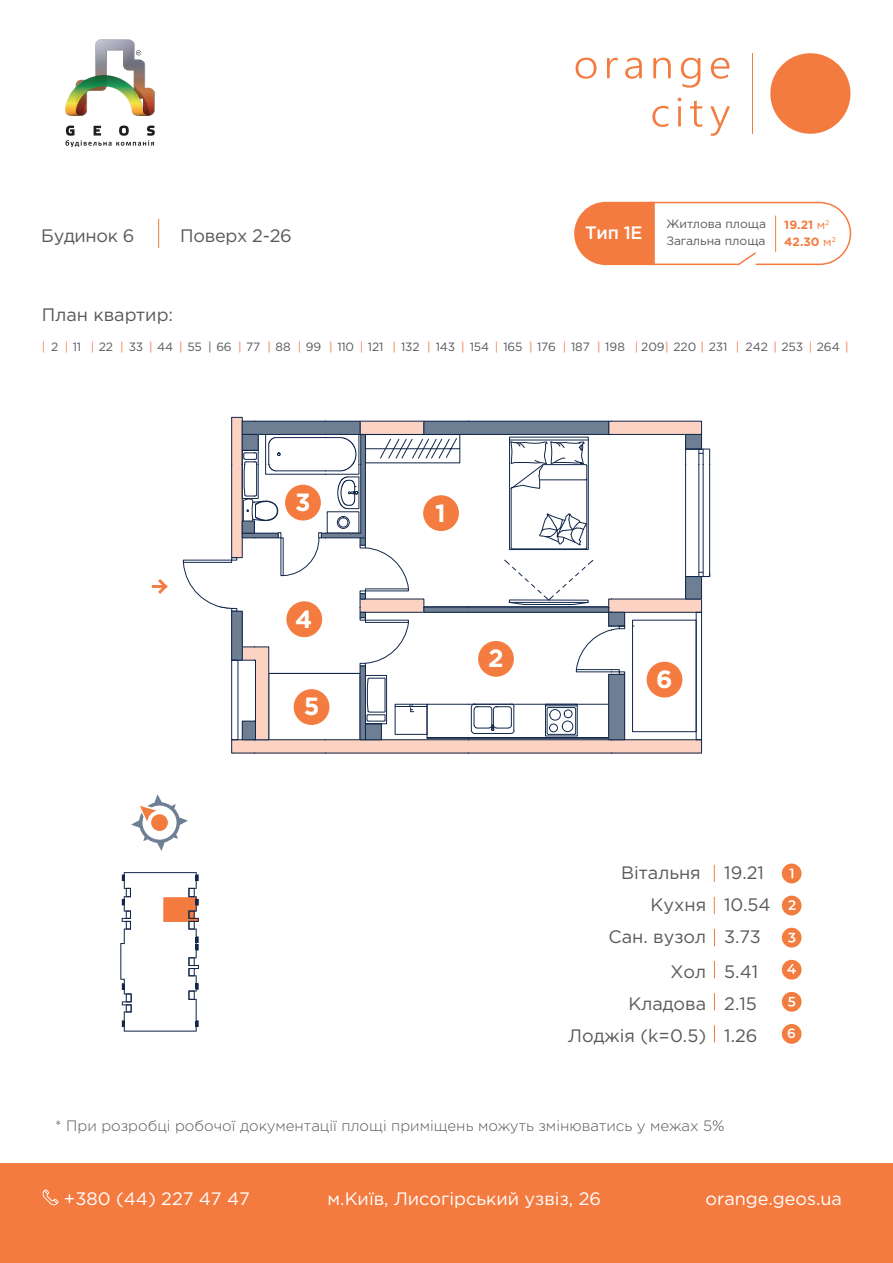
<style>
.page{position:relative;width:893px;height:1263px;background:#fff}
.page>*{position:absolute;margin:0;border:0;box-sizing:border-box;transform-origin:0 0}
.t1{font:700 24.9px "Gotham Pro";color:#fff}
.t2{font:18px/32px "Gotham Pro";color:#58595b;text-align:right}
.t3{font:18px "Gotham Pro";color:#fff}
.t4{font:18px "Gotham Pro";letter-spacing:-.015em;color:#57585a}
.t5{font:500 18px "Gotham Pro";color:#fff}
.t6{font:300 15px "Gotham Pro";color:#57585a}
.t7{font:500 13.5px "Gotham Pro";color:#fff}
.t8{font:12px "Gotham Pro";color:#57585a}
.t9{font:700 12px "Gotham Pro";color:#f47b40}
.s1{font-weight:400}
.s2{color:#f47b40}
</style>
<div class="page">
<div style="left:0;top:1164px;width:893px;height:99px;background:#f47b40"></div>
<svg style="left:158px;top:219px;width:1px;height:29px"></svg>
<svg style="left:770px;top:53px;width:81px;height:81px"></svg>
<svg style="left:576px;top:58px;width:20px;height:21px"></svg>
<svg style="left:607px;top:58px;width:11px;height:20px"></svg>
<svg style="left:625px;top:58px;width:17px;height:21px"></svg>
<svg style="left:653px;top:58px;width:18px;height:20px"></svg>
<svg style="left:681px;top:58px;width:19px;height:30px"></svg>
<svg style="left:711px;top:58px;width:18px;height:21px"></svg>
<svg style="left:652px;top:106px;width:16px;height:21px"></svg>
<svg style="left:678px;top:98px;width:3px;height:28px"></svg>
<svg style="left:690px;top:100px;width:12px;height:27px"></svg>
<svg style="left:710px;top:106px;width:20px;height:30px"></svg>
<hr style="left:752px;top:53px;width:1px;height:81px;background:#f47b40">
<svg style="left:43px;top:1189px;width:15px;height:16px"></svg>
<svg style="left:131px;top:794px;width:57px;height:57px"></svg>
<svg style="left:574px;top:201px;width:278px;height:65px"></svg>
<svg style="left:152px;top:579px;width:16px;height:15px"></svg>
<svg style="left:781px;top:863px;width:21px;height:21px"></svg>
<svg style="left:781px;top:959px;width:21px;height:21px"></svg>
<svg style="left:781px;top:927px;width:21px;height:21px"></svg>
<svg style="left:781px;top:895px;width:21px;height:21px"></svg>
<svg style="left:781px;top:991px;width:21px;height:21px"></svg>
<svg style="left:714px;top:929px;width:1px;height:17px"></svg>
<svg style="left:714px;top:961px;width:1px;height:17px"></svg>
<svg style="left:714px;top:993px;width:1px;height:17px"></svg>
<svg style="left:781px;top:1024px;width:21px;height:20px"></svg>
<svg style="left:714px;top:1025px;width:1px;height:17px"></svg>
<svg style="left:714px;top:897px;width:1px;height:17px"></svg>
<svg style="left:714px;top:865px;width:1px;height:17px"></svg>
<img style="left:65px;top:39px;width:90px;height:77px">
<svg style="left:66px;top:126px;width:89px;height:21px"></svg>
<svg style="left:120px;top:872px;width:79px;height:160px"></svg>
<div style="left:632px;top:620px;width:64px;height:112px;border:1px solid #bfbfbf"></div>
<hr style="left:427px;top:737px;width:182px;height:1px;background:#bfbfbf">
<svg style="left:471px;top:703px;width:44px;height:31px"></svg>
<svg style="left:547px;top:707px;width:29px;height:27px"></svg>
<hr style="left:545px;top:736px;width:32px;height:1px;background:#bfbfbf">
<div style="left:545px;top:704px;width:33px;height:32px;border:1px solid #bfbfbf"></div>
<hr style="left:545px;top:705px;width:32px;height:1px;background:#bfbfbf">
<div style="left:562px;top:721px;width:11px;height:11px;border:1px solid #bfbfbf;border-radius:50%"></div>
<div style="left:549px;top:709px;width:12px;height:11px;border:1px solid #bfbfbf;border-radius:50%"></div>
<div style="left:549px;top:724px;width:9px;height:8px;border:1px solid #bfbfbf;border-radius:50%"></div>
<div style="left:564px;top:709px;width:8px;height:9px;border:1px solid #bfbfbf;border-radius:50%"></div>
<div style="left:360px;top:421px;width:64px;height:14px;background:#fcd3c3;border:1px solid #bfbfbf"></div>
<div style="left:231px;top:417px;width:12px;height:141px;background:#fcd3c3;border:1px solid #bfbfbf"></div>
<div style="left:231px;top:739px;width:471px;height:14px;background:#fcd3c3;border:1px solid #bfbfbf"></div>
<div style="left:608px;top:599px;width:94px;height:14px;background:#fcd3c3;border:1px solid #bfbfbf"></div>
<div style="left:608px;top:421px;width:94px;height:14px;background:#fcd3c3;border:1px solid #bfbfbf"></div>
<div style="left:685px;top:434px;width:17px;height:15px;background:#6e7e93"></div>
<div style="left:685px;top:576px;width:17px;height:23px;background:#6e7e93"></div>
<div style="left:242px;top:421px;width:118px;height:14px;background:#6e7e93"></div>
<div style="left:424px;top:421px;width:185px;height:14px;background:#6e7e93"></div>
<svg style="left:608px;top:612px;width:17px;height:14px"></svg>
<div style="left:608px;top:674px;width:17px;height:66px;background:linear-gradient(to bottom,#6e7e93,#6e7e93)"></div>
<svg style="left:685px;top:448px;width:25px;height:129px"></svg>
<svg style="left:576px;top:626px;width:49px;height:49px"></svg>
<svg style="left:424px;top:606px;width:185px;height:7px"></svg>
<hr style="left:511px;top:489px;width:1px;height:59px;background:#11274a">
<hr style="left:586px;top:466px;width:1px;height:82px;background:#11274a">
<hr style="left:510px;top:440px;width:78px;height:1px;background:#11274a">
<svg style="left:511px;top:441px;width:76px;height:48px"></svg>
<div style="left:509px;top:437px;width:80px;height:113px;border:1px solid #11274a"></div>
<svg style="left:539px;top:513px;width:49px;height:37px"></svg>
<svg style="left:504px;top:559px;width:90px;height:46px"></svg>
<svg style="left:183px;top:434px;width:277px;height:306px"></svg>
<div style="left:294px;top:689px;width:35px;height:36px;background:#f47c40;border-radius:50%"></div>
<div style="left:647px;top:662px;width:35px;height:35px;background:#f47c40;border-radius:50%"></div>
<div style="left:423px;top:495px;width:36px;height:36px;background:#f47c40;border-radius:50%"></div>
<div style="left:286px;top:601px;width:36px;height:36px;background:#f47c40;border-radius:50%"></div>
<div style="left:478px;top:641px;width:36px;height:36px;background:#f47c40;border-radius:50%"></div>
<div style="left:285px;top:485px;width:36px;height:35px;background:#f47c40;border-radius:50%"></div>
<h2 class="t4" style="left:41px;top:226px;width:95px">Будинок 6</h2>
<h2 class="t4" style="left:180px;top:226px;width:113px">Поверх 2-26</h2>
<h2 class="t5" style="left:585px;top:222px;width:59px">Тип 1Е</h2>
<p class="t8" style="left:666px;top:217px;width:101px">Житлова площа</p>
<p class="t9" style="left:784px;top:218px;width:47px">19.21 <span class="s1">м</span><sup>2</sup></p>
<p class="t8" style="left:666px;top:234px;width:100px">Загальна площа</p>
<p class="t9" style="left:784px;top:235px;width:53px">42.30 <span class="s1">м</span><sup>2</sup></p>
<h2 class="t4" style="left:42px;top:304px;width:133px">План квартир:</h2>
<p class="t8" style="left:42px;top:340px;width:808px"><span class="s2">|</span> 2 <span class="s2">|</span> 11 <span class="s2">|</span> 22 <span class="s2">|</span> 33 <span class="s2">|</span> 44 <span class="s2">|</span> 55 | 66 <span class="s2">|</span> 77 <span class="s2">|</span> 88 <span class="s2">|</span> 99 <span class="s2">|</span> 110 <span class="s2">|</span> 121 <span class="s2">|</span> 132 <span class="s2">|</span> 143 <span class="s2">|</span> 154 <span class="s2">|</span> 165 <span class="s2">|</span> 176 <span class="s2">|</span> 187 <span class="s2">|</span> 198 <span class="s2">|</span> 209<span class="s2">|</span> 220 <span class="s2">|</span> 231 <span class="s2">|</span> 242 <span class="s2">|</span> 253 <span class="s2">|</span> 264 <span class="s2">|</span></p>
<h1 class="t1" style="left:295px;top:488px;width:17px">3</h1>
<h1 class="t1" style="left:295px;top:604px;width:19px">4</h1>
<h1 class="t1" style="left:304px;top:692px;width:17px">5</h1>
<h1 class="t1" style="left:435px;top:498px;width:12px">1</h1>
<h1 class="t1" style="left:488px;top:644px;width:17px">2</h1>
<h1 class="t1" style="left:656px;top:665px;width:18px">6</h1>
<h2 class="t2" style="left:621px;top:857px;width:81px">Вітальня</h2>
<h2 class="t2" style="left:724px;top:857px;width:41px">19.21</h2>
<h2 class="t2" style="left:650px;top:889px;width:121px">Кухня 10.54</h2>
<h2 class="t2" style="left:608px;top:920px;width:154px">Сан. вузол 3.73</h2>
<h2 class="t2" style="left:568px;top:955px;width:191px">Хол 5.41<br>Кладова 2.15<br>Лоджія (k=0.5) 1.26</h2>
<p class="t7" style="left:787px;top:1026px;width:10px">6</p>
<p class="t6" style="left:55px;top:1117px;width:671px">* При розробці робочої документації площі приміщень можуть змінюватись у межах 5%</p>
<h2 class="t3" style="left:64px;top:1189px;width:188px">+380 (44) 227 47 47</h2>
<h2 class="t3" style="left:328px;top:1189px;width:275px">м.Київ, Лисогірський узвіз, 26</h2>
<h2 class="t3" style="left:705px;top:1189px;width:138px">orange.geos.ua</h2>
</div>
